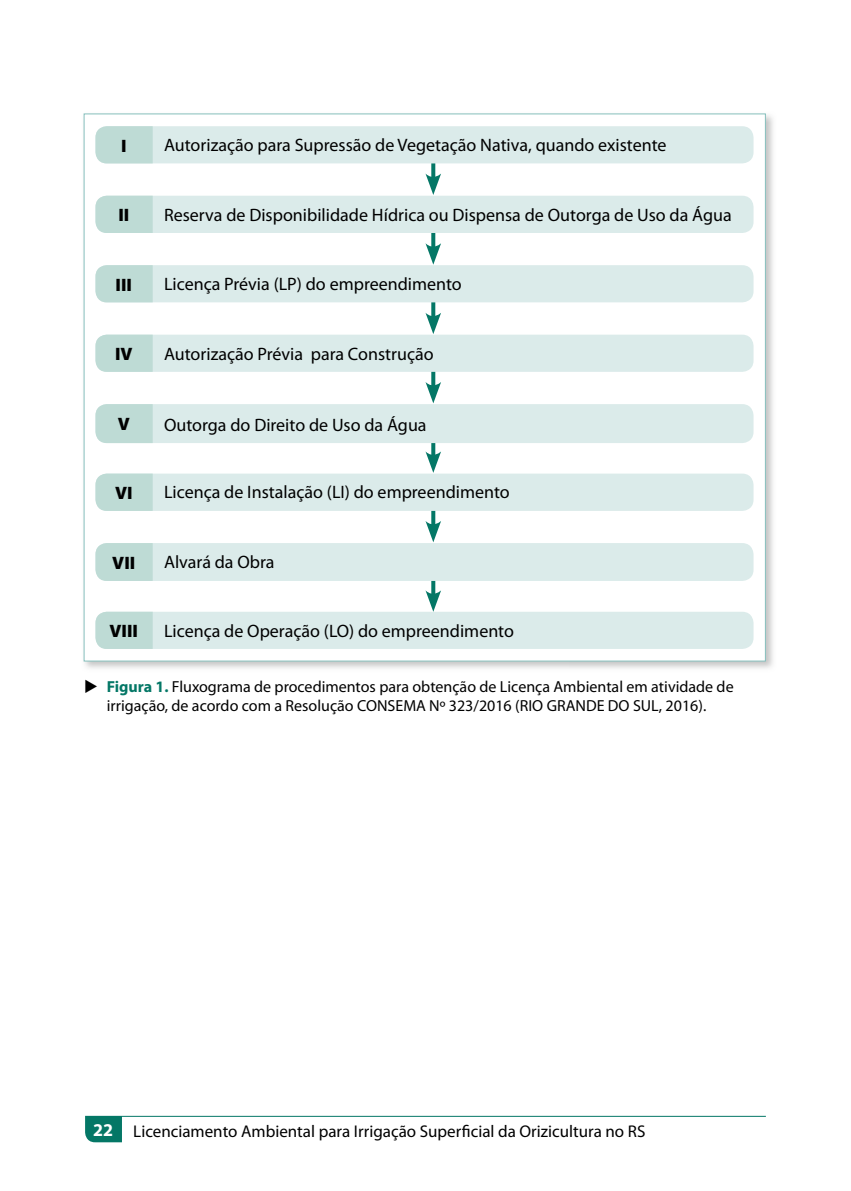
<style>
.page{position:relative;width:851px;height:1191px;background:#fff}
.page>*{position:absolute;margin:0;border:0;box-sizing:border-box;transform-origin:0 0}
.t1{font:18px "Myriad Pro";color:#000}
.t2{font:900 18px "Myriad Pro";color:#000}
.t3{font:17px "Myriad Pro";color:#000}
.t4{font:16px/19.2px "Myriad Pro";color:#000;text-align:center}
.s1{font-weight:700;color:#047766}
.s2{font-weight:700;font-size:18px;color:#fff}
</style>
<div class="page">
<img style="left:83px;top:113px;width:690px;height:556px">
<div style="left:84px;top:113px;width:681px;height:548px;background:#fff;border:1px solid #87c0bd"></div>
<div style="left:95px;top:404px;width:658px;height:39px;background:#dbebea;border-radius:11px"></div>
<div style="left:95px;top:196px;width:658px;height:37px;background:#dbebea;border-radius:11px"></div>
<div style="left:95px;top:473px;width:658px;height:38px;background:#dbebea;border-radius:11px"></div>
<div style="left:95px;top:265px;width:658px;height:37px;background:#dbebea;border-radius:11px"></div>
<div style="left:95px;top:543px;width:658px;height:38px;background:#dbebea;border-radius:11px"></div>
<div style="left:95px;top:335px;width:658px;height:37px;background:#dbebea;border-radius:11px"></div>
<div style="left:95px;top:612px;width:658px;height:37px;background:#dbebea;border-radius:11px"></div>
<div style="left:95px;top:126px;width:658px;height:37px;background:#dbebea;border-radius:11px"></div>
<div style="left:95px;top:126px;width:58px;height:37px;background:#bedbd5"></div>
<div style="left:95px;top:196px;width:58px;height:37px;background:#bedbd5"></div>
<div style="left:95px;top:265px;width:58px;height:37px;background:#bedbd5"></div>
<div style="left:95px;top:335px;width:58px;height:37px;background:#bedbd5"></div>
<div style="left:95px;top:404px;width:58px;height:39px;background:#bedbd5"></div>
<div style="left:95px;top:473px;width:58px;height:38px;background:#bedbd5"></div>
<div style="left:95px;top:543px;width:58px;height:38px;background:#bedbd5"></div>
<div style="left:95px;top:612px;width:58px;height:37px;background:#bedbd5"></div>
<svg style="left:431px;top:163px;width:4px;height:10px"></svg>
<svg style="left:425px;top:173px;width:16px;height:22px"></svg>
<svg style="left:431px;top:233px;width:4px;height:10px"></svg>
<svg style="left:425px;top:243px;width:16px;height:22px"></svg>
<svg style="left:431px;top:302px;width:4px;height:11px"></svg>
<svg style="left:425px;top:313px;width:16px;height:21px"></svg>
<svg style="left:431px;top:372px;width:4px;height:10px"></svg>
<svg style="left:425px;top:382px;width:16px;height:21px"></svg>
<svg style="left:431px;top:443px;width:4px;height:8px"></svg>
<svg style="left:425px;top:451px;width:16px;height:22px"></svg>
<svg style="left:431px;top:511px;width:4px;height:10px"></svg>
<svg style="left:425px;top:521px;width:16px;height:21px"></svg>
<svg style="left:431px;top:581px;width:4px;height:9px"></svg>
<svg style="left:425px;top:590px;width:16px;height:22px"></svg>
<svg style="left:85px;top:1115px;width:37px;height:27px"></svg>
<hr style="left:122px;top:1115px;width:643px;height:1px;background:#047766">
<p class="t2" style="left:121px;top:133px;width:7px">I</p>
<p class="t1" style="left:164px;top:134px;width:504px">Autorização para Supressão de Vegetação Nativa, quando existente</p>
<p class="t2" style="left:118px;top:203px;width:12px">II</p>
<p class="t1" style="left:164px;top:203px;width:569px">Reserva de Disponibilidade Hídrica ou Dispensa de Outorga de Uso da Água</p>
<p class="t2" style="left:116px;top:272px;width:18px">III</p>
<p class="t1" style="left:164px;top:273px;width:299px">Licença Prévia (LP) do empreendimento</p>
<p class="t2" style="left:115px;top:342px;width:19px">IV</p>
<p class="t1" style="left:164px;top:342px;width:271px">Autorização Prévia para Construção</p>
<p class="t2" style="left:118px;top:412px;width:14px">V</p>
<p class="t1" style="left:164px;top:414px;width:264px">Outorga do Direito de Uso da Água</p>
<p class="t2" style="left:115px;top:481px;width:19px">VI</p>
<p class="t1" style="left:164px;top:481px;width:347px">Licença de Instalação (LI) do empreendimento</p>
<p class="t2" style="left:112px;top:550px;width:25px">VII</p>
<p class="t1" style="left:164px;top:551px;width:112px">Alvará da Obra</p>
<p class="t2" style="left:109px;top:619px;width:30px">VIII</p>
<p class="t1" style="left:164px;top:619px;width:351px">Licença de Operação (LO) do empreendimento</p>
<p class="t4" style="left:84px;top:676px;width:651px">◆ <span class="s1">Figura 1.</span> Fluxograma de procedimentos para obtenção de Licença Ambiental em atividade de irrigação, de acordo com a Resolução CONSEMA Nº 323/2016 (RIO GRANDE DO SUL, 2016).</p>
<p class="t3" style="left:93px;top:1120px;width:553px"><span class="s2">22</span> Licenciamento Ambiental para Irrigação Superficial da Orizicultura no RS</p>
</div>
